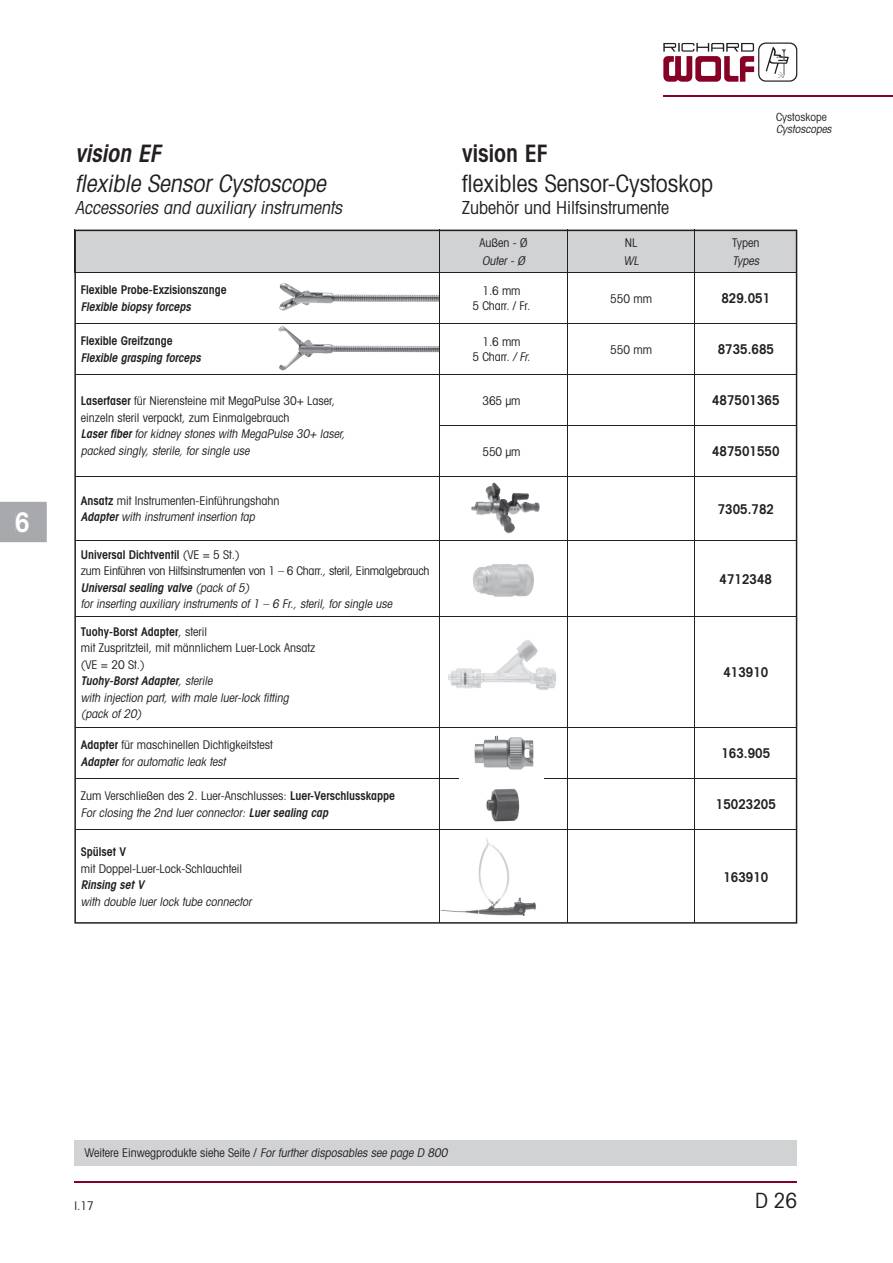
<style>
.page{position:relative;width:893px;height:1263px;background:#fff}
.page>*{position:absolute;margin:0;border:0;box-sizing:border-box;transform-origin:0 0}
.t1{font:600 condensed 27px "Avant Garde";color:#fff}
.t2{font:condensed 24px "Avant Garde";color:#231f20}
.t3{font:italic condensed 24px "Avant Garde";color:#231f20}
.t4{font:italic 600 condensed 24px "Avant Garde";color:#231f20}
.t5{font:600 condensed 24px "Avant Garde";color:#231f20}
.t6{font:condensed 21px "Avant Garde";color:#231f20}
.t7{font:italic condensed 18px "Avant Garde";color:#231f20}
.t8{font:condensed 18px "Avant Garde";color:#231f20}
.t9{font:600 condensed 13.5px "Avant Garde";color:#231f20}
.t10{font:condensed 12px/16.5px "Avant Garde";color:#231f20}
.t11{font:condensed 12px/16.5px "Avant Garde";letter-spacing:-.02em;color:#231f20}
.t12{font:italic 600 condensed 12px "Avant Garde";color:#231f20}
.t13{font:600 condensed 12px "Avant Garde";color:#231f20}
.t14{font:italic condensed 12px "Avant Garde";color:#231f20}
.t15{font:italic condensed 11.25px "Avant Garde";color:#231f20}
.t16{font:condensed 11.25px "Avant Garde";color:#231f20}
.s1{font-style:italic}
.s2{font-weight:600}
.s3{font-weight:600;font-style:italic}
</style>
<div class="page">
<div style="left:74px;top:1141px;width:723px;height:25px;background:#d1d2d4"></div>
<svg style="left:74px;top:230px;width:723px;height:694px"></svg>
<img style="left:466px;top:560px;width:74px;height:46px">
<img style="left:471px;top:483px;width:69px;height:52px">
<img style="left:474px;top:736px;width:59px;height:34px">
<img style="left:445px;top:635px;width:116px;height:78px">
<img style="left:459px;top:779px;width:85px;height:56px">
<img style="left:459px;top:829px;width:85px;height:1px">
<hr style="left:74px;top:1182px;width:723px;height:1px;background:#870126">
<div style="left:0;top:502px;width:47px;height:40px;background:#a8a9ad"></div>
<div style="left:16px;top:512px;width:13px;height:21px;background:#a8a9ad"></div>
<svg style="left:663px;top:43px;width:134px;height:39px"></svg>
<hr style="left:663px;top:96px;width:209px;height:1px;background:#870126">
<hr style="left:828px;top:96px;width:65px;height:1px;background:#870126">
<h1 class="t1" style="left:15px;top:506px;width:17px">6</h1>
<p class="t16" style="left:776px;top:110px;width:52px">Cystoskope</p>
<p class="t15" style="left:776px;top:122px;width:59px">Cystoscopes</p>
<h2 class="t4" style="left:75px;top:139px;width:92px">vision EF</h2>
<h2 class="t3" style="left:75px;top:168px;width:257px">flexible Sensor Cystoscope</h2>
<h3 class="t7" style="left:75px;top:197px;width:272px">Accessories and auxiliary instruments</h3>
<h2 class="t5" style="left:462px;top:139px;width:87px">vision EF</h2>
<h2 class="t2" style="left:462px;top:168px;width:252px">flexibles Sensor-Cystoskop</h2>
<h3 class="t8" style="left:462px;top:197px;width:208px">Zubehör und Hilfsinstrumente</h3>
<p class="t10" style="left:479px;top:234px;width:49px">Außen - Ø</p>
<p class="t14" style="left:482px;top:253px;width:47px">Outer - Ø</p>
<p class="t10" style="left:625px;top:234px;width:14px">NL</p>
<p class="t14" style="left:623px;top:253px;width:19px">WL</p>
<p class="t10" style="left:732px;top:234px;width:29px">Typen</p>
<p class="t14" style="left:732px;top:253px;width:31px">Types</p>
<p class="t13" style="left:81px;top:283px;width:147px">Flexible Probe-Exzisionszange</p>
<p class="t12" style="left:81px;top:299px;width:114px">Flexible biopsy forceps</p>
<p class="t10" style="left:473px;top:283px;width:59px;line-height:15px;text-align:center">1.6 mm<br>5 Charr. / Fr.</p>
<p class="t10" style="left:610px;top:290px;width:44px">550 mm</p>
<p class="t9" style="left:721px;top:290px;width:50px">829.051</p>
<p class="t13" style="left:81px;top:334px;width:93px">Flexible Greifzange</p>
<p class="t12" style="left:81px;top:350px;width:124px">Flexible grasping forceps</p>
<p class="t10" style="left:473px;top:334px;width:62px;line-height:15px;text-align:center">1.6 mm<br>5 Charr. <span class="s1">/Fr.</span></p>
<p class="t10" style="left:610px;top:341px;width:44px">550 mm</p>
<p class="t9" style="left:718px;top:341px;width:58px">8735.685</p>
<p class="t10" style="left:81px;top:393px;width:269px"><span class="s2">Laserfaser</span> für Nierensteine mit MegaPulse 30+ Laser, einzeln steril verpackt, zum Einmalgebrauch<br><span class="s3">Laser fiber</span> <span class="s1">for kidney stones with MegaPulse 30+ laser, packed singly, sterile, for single use</span></p>
<p class="t10" style="left:482px;top:392px;width:40px">365 µm</p>
<p class="t9" style="left:712px;top:392px;width:69px">487501365</p>
<p class="t10" style="left:482px;top:443px;width:40px">550 µm</p>
<p class="t9" style="left:712px;top:443px;width:69px">487501550</p>
<p class="t10" style="left:81px;top:492px;width:200px"><span class="s2">Ansatz</span> mit Instrumenten-Einführungshahn<br><span class="s3">Adapter</span> <span class="s1">with instrument insertion tap</span></p>
<p class="t9" style="left:718px;top:500px;width:58px">7305.782</p>
<p class="t11" style="left:81px;top:546px;width:350px"><span class="s2">Universal Dichtventil</span> (VE = 5 St.)<br>zum Einführen von Hilfsinstrumenten von 1 – 6 Charr., steril, Einmalgebrauch <span class="s3">Universal sealing valve</span> <span class="s1">(pack of 5)<br>for inserting auxiliary instruments of 1 – 6 Fr., steril, for single use</span></p>
<p class="t9" style="left:720px;top:571px;width:54px">4712348</p>
<p class="t10" style="left:81px;top:623px;width:236px"><span class="s2">Tuohy-Borst Adapter</span>, steril<br>mit Zuspritzteil, mit männlichem Luer-Lock Ansatz (VE = 20 St.)<br><span class="s3">Tuohy-Borst Adapter</span><span class="s1">, sterile<br>with injection part, with male luer-lock fitting (pack of 20)</span></p>
<p class="t9" style="left:723px;top:664px;width:47px">413910</p>
<p class="t10" style="left:81px;top:736px;width:193px"><span class="s2">Adapter</span> für maschinellen Dichtigkeitstest<br><span class="s3">Adapter</span> <span class="s1">for automatic leak test</span></p>
<p class="t9" style="left:721px;top:745px;width:50px">163.905</p>
<p class="t10" style="left:81px;top:787px;width:316px">Zum Verschließen des 2. Luer-Anschlusses: <span class="s2">Luer-Verschlusskappe<br></span><span class="s1">For closing the 2nd luer connector:</span> <span class="s3">Luer sealing cap</span></p>
<p class="t9" style="left:716px;top:796px;width:62px">15023205</p>
<p class="t13" style="left:81px;top:845px;width:47px">Spülset V</p>
<p class="t10" style="left:81px;top:860px;width:163px">mit Doppel-Luer-Lock-Schlauchteil</p>
<p class="t12" style="left:81px;top:878px;width:67px">Rinsing set V</p>
<p class="t14" style="left:81px;top:894px;width:175px">with double luer lock tube connector</p>
<p class="t9" style="left:723px;top:868px;width:47px">163910</p>
<p class="t10" style="left:84px;top:1144px;width:367px">Weitere Einwegprodukte siehe Seite / <span class="s1">Forfurther disposables see page D 800</span></p>
<p class="t10" style="left:74px;top:1197px;width:21px">I.17</p>
<h3 class="t6" style="left:755px;top:1187px;width:44px">D 26</h3>
</div>
